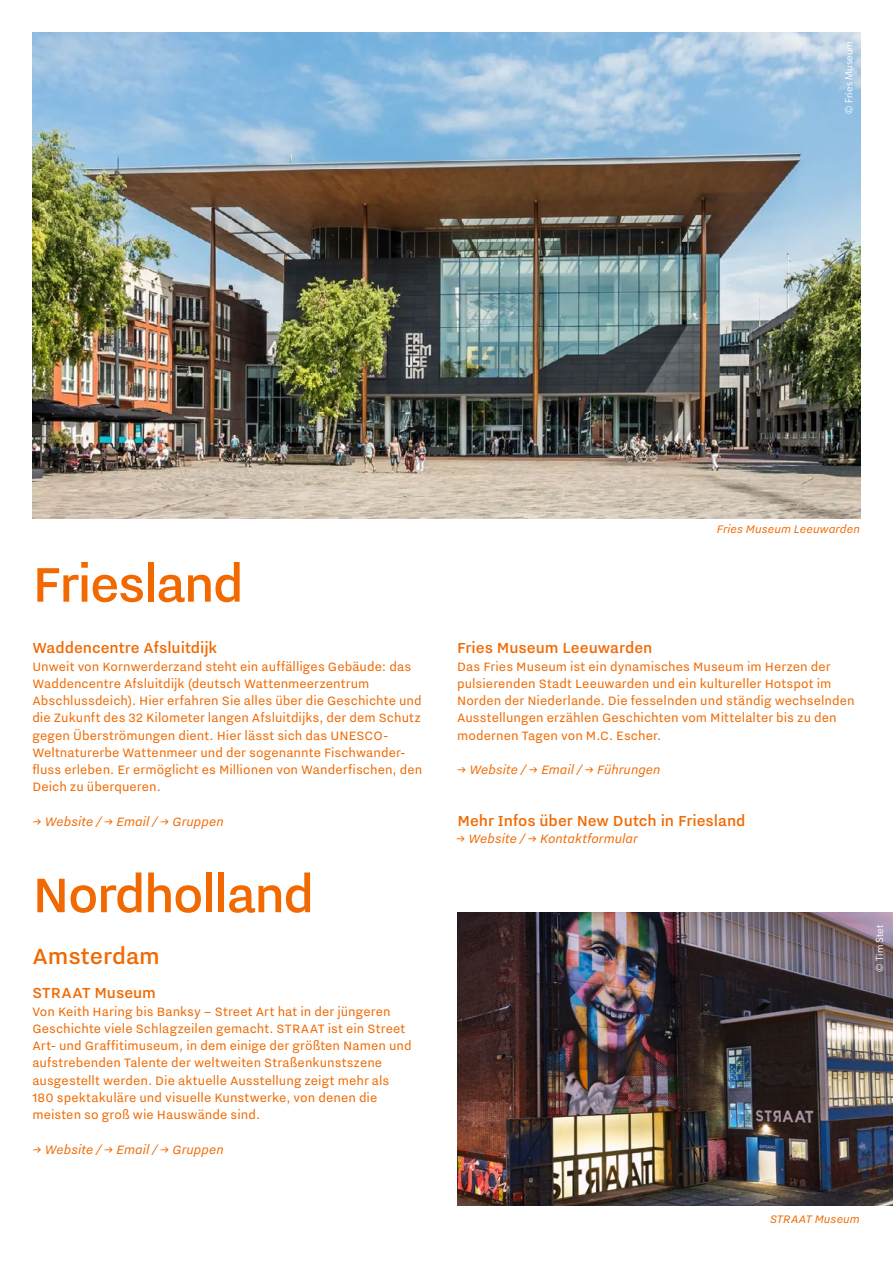
<style>
.page{position:relative;width:893px;height:1263px;background:#fff}
.page>*{position:absolute;margin:0;border:0;box-sizing:border-box;transform-origin:0 0}
.t1{font:500 60px "Nitti Grotesk";letter-spacing:-.03em;color:#f16900}
.t2{font:500 27px "Nitti Grotesk";color:#f16900}
.t3{font:500 18px "Nitti Grotesk";color:#f16900}
.t4{font:15px/17.2px "Nitti Grotesk";letter-spacing:.005em;color:#f16900}
.t5{font:italic 15px "Nitti Grotesk";letter-spacing:.005em;color:#f16900}
.t6{font:italic 13.5px "Nitti Grotesk";letter-spacing:.01em;color:#f16900}
.t7{font:10.5px "Gibson";letter-spacing:.015em;color:#fff}
</style>
<div class="page">
<img style="left:32px;top:32px;width:829px;height:486px">
<img style="left:457px;top:912px;width:436px;height:293px">
<p class="t7" style="left:842px;top:114px;width:74px;rotate:-90deg">© Fries Museum</p>
<h1 class="t1" style="left:32px;top:550px;width:213px">Friesland</h1>
<p class="t3" style="left:32px;top:638px;width:186px">Waddencentre Afsluitdijk</p>
<p class="t4" style="left:32px;top:657px;width:391px">Unweit von Kornwerderzand steht ein auffälliges Gebäude: das Waddencentre Afsluitdijk (deutsch Wattenmeerzentrum Abschlussdeich). Hier erfahren Sie alles über die Geschichte und die Zukunft des 32 Kilometer langen Afsluitdijks, der dem Schutz gegen Überströmungen dient. Hier lässt sich das UNESCO-Weltnaturerbe Wattenmeer und der sogenannte Fischwander&shy;fluss erleben. Er ermöglicht es Millionen von Wanderfischen, den Deich zu überqueren.</p>
<p class="t5" style="left:32px;top:813px;width:193px">→ Website / → Email / → Gruppen</p>
<h1 class="t1" style="left:32px;top:861px;width:283px">Nordholland</h1>
<h2 class="t2" style="left:32px;top:941px;width:129px">Amsterdam</h2>
<p class="t3" style="left:32px;top:983px;width:125px">STRAAT Museum</p>
<p class="t4" style="left:32px;top:1002px;width:381px">Von Keith Haring bis Banksy – Street Art hat in der jüngeren Geschichte viele Schlagzeilen gemacht. STRAAT ist ein Street Art- und Graffitimuseum, in dem einige der größten Namen und aufstrebenden Talente der weltweiten Straßenkunstszene ausgestellt werden. Die aktuelle Ausstellung zeigt mehr als 180 spektakuläre und visuelle Kunstwerke, von denen die meisten so groß wie Hauswände sind.</p>
<p class="t5" style="left:32px;top:1141px;width:193px">→ Website / → Email / → Gruppen</p>
<p class="t6" style="left:717px;top:521px;width:144px">Fries Museum Leeuwarden</p>
<p class="t3" style="left:457px;top:638px;width:197px">Fries Museum Leeuwarden</p>
<p class="t4" style="left:457px;top:657px;width:399px">Das Fries Museum ist ein dynamisches Museum im Herzen der pulsierenden Stadt Leeuwarden und ein kultureller Hotspot im Norden der Niederlande. Die fesselnden und ständig wechselnden Ausstellungen erzählen Geschichten vom Mittelalter bis zu den modernen Tagen von M.C. Escher.</p>
<p class="t5" style="left:457px;top:761px;width:205px">→ Website / → Email / → Führungen</p>
<p class="t3" style="left:457px;top:810px;width:290px">Mehr Infos über New Dutch in Friesland</p>
<p class="t5" style="left:456px;top:830px;width:183px">→ Website / → Kontaktformular</p>
<p class="t7" style="left:873px;top:971px;width:48px;rotate:-90deg">© Tim Stet</p>
<p class="t6" style="left:770px;top:1211px;width:91px">STRAAT Museum</p>
</div>
